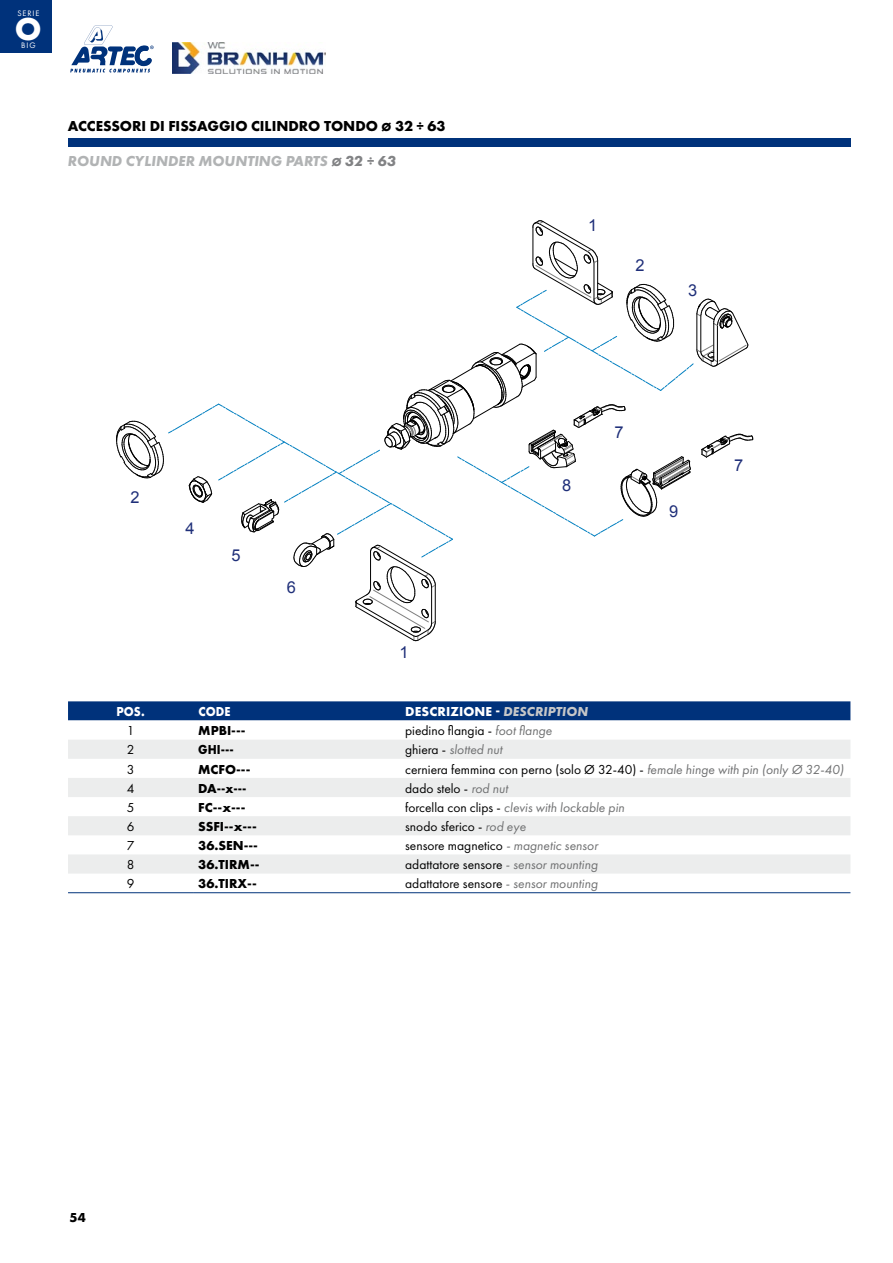
<style>
.page{position:relative;width:893px;height:1263px;background:#fff}
.page>*{position:absolute;margin:0;border:0;box-sizing:border-box;transform-origin:0 0}
.t1{font:700 32.85px "Futura PT";color:#fff}
.t2{font:16.5px "Arial";color:#1f2f79}
.t3{font:700 15px "Futura PT";color:#000}
.t4{font:italic 700 15px "Futura PT";color:#b1b3b4}
.t5{font:13.5px "Futura PT";color:#000}
.t6{font:700 13.5px "Futura PT";color:#000}
.t7{font:italic 13.5px "Futura PT";color:#707172}
.t8{font:700 13.5px "Futura PT";letter-spacing:.01em;color:#fff}
.t9{font:700 13.5px "Futura PT";letter-spacing:.01em;color:#fff;scale:.91 1}
.t10{font:700 13.5px "Futura PT";color:#000;scale:.91 1}
.t11{font:8.25px "Futura PT";letter-spacing:.11em;color:#fff}
.s1{font-size:12px}
.s2{font-size:12px;color:#828385}
.s3{color:#828385}
.s4{font-style:italic;color:#c6c7c8}
.s5{font-style:italic;color:#707172}
.s6{font-style:normal;color:#000}
</style>
<div class="page">
<svg style="left:70px;top:26px;width:84px;height:47px"></svg>
<div style="left:0;top:0;width:52px;height:53px;background:#00327b"></div>
<img style="left:173px;top:43px;width:152px;height:30px">
<div style="left:68px;top:701px;width:782px;height:19px;background:#00327b"></div>
<svg style="left:68px;top:720px;width:782px;height:154px"></svg>
<svg style="left:68px;top:740px;width:782px;height:133px;fill:#eceded"></svg>
<hr style="left:68px;top:892px;width:125px;height:1px;background:#00327b">
<hr style="left:193px;top:892px;width:207px;height:1px;background:#00327b">
<hr style="left:400px;top:892px;width:450px;height:1px;background:#00327b">
<svg style="left:116px;top:220px;width:637px;height:421px"></svg>
<div style="left:68px;top:138px;width:782px;height:9px;background:#00327b"></div>
<p class="t11" style="left:17px;top:8px;width:23px">SERIE</p>
<h1 class="t1" style="left:15px;top:8px;width:28px">O</h1>
<p class="t11" style="left:21px;top:41px;width:16px">BIG</p>
<p class="t3" style="left:68px;top:117px;width:379px">ACCESSORI DI FISSAGGIO CILINDRO TONDO <span class="s1">Ø</span> 32 ÷ 63</p>
<p class="t4" style="left:68px;top:151px;width:330px">ROUND CYLINDER MOUNTING PARTS <span class="s2">Ø</span> <span class="s3">32 ÷ 63</span></p>
<p class="t2" style="left:588px;top:214px;width:11px">1</p>
<p class="t2" style="left:635px;top:255px;width:11px">2</p>
<p class="t2" style="left:688px;top:280px;width:11px">3</p>
<p class="t2" style="left:131px;top:486px;width:11px">2</p>
<p class="t2" style="left:186px;top:518px;width:11px">4</p>
<p class="t2" style="left:231px;top:544px;width:11px">5</p>
<p class="t2" style="left:287px;top:576px;width:11px">6</p>
<p class="t2" style="left:399px;top:641px;width:11px">1</p>
<p class="t2" style="left:562px;top:474px;width:11px">8</p>
<p class="t2" style="left:614px;top:421px;width:11px">7</p>
<p class="t2" style="left:669px;top:500px;width:11px">9</p>
<p class="t2" style="left:734px;top:454px;width:11px">7</p>
<p class="t9" style="left:116px;top:703px;width:33px">POS.</p>
<p class="t9" style="left:198px;top:703px;width:37px">CODE</p>
<p class="t8" style="left:405px;top:703px;width:185px">DESCRIZIONE - <span class="s4">DESCRIPTION</span></p>
<p class="t5" style="left:127px;top:723px;width:9px">1</p>
<p class="t6" style="left:198px;top:722px;width:49px">MPBI---</p>
<p class="t5" style="left:405px;top:723px;width:148px">piedino flangia - <span class="s5">foot flange</span></p>
<p class="t5" style="left:127px;top:742px;width:9px">2</p>
<p class="t10" style="left:198px;top:741px;width:40px">GHI---</p>
<p class="t7" style="left:405px;top:742px;width:99px"><span class="s6">ghiera -</span> slotted nut</p>
<p class="t5" style="left:127px;top:761px;width:9px">3</p>
<p class="t6" style="left:198px;top:760px;width:54px">MCFO---</p>
<p class="t5" style="left:405px;top:761px;width:440px">cerniera femmina con perno (solo Ø 32-40) - <span class="s5">female hinge with pin (only Ø 32-40)</span></p>
<p class="t5" style="left:127px;top:780px;width:9px">4</p>
<p class="t6" style="left:198px;top:779px;width:50px">DA--x---</p>
<p class="t5" style="left:405px;top:780px;width:104px">dado stelo - <span class="s5">rod nut</span></p>
<p class="t5" style="left:127px;top:799px;width:9px">5</p>
<p class="t6" style="left:198px;top:798px;width:49px">FC--x---</p>
<p class="t7" style="left:405px;top:799px;width:221px"><span class="s6">forcella con clips -</span> clevis with lockable pin</p>
<p class="t5" style="left:127px;top:818px;width:9px">6</p>
<p class="t6" style="left:198px;top:818px;width:60px">SSFI--x---</p>
<p class="t5" style="left:405px;top:818px;width:122px">snodo sferico - <span class="s5">rod eye</span></p>
<p class="t5" style="left:127px;top:837px;width:9px">7</p>
<p class="t6" style="left:198px;top:837px;width:61px">36.SEN---</p>
<p class="t5" style="left:405px;top:837px;width:194px">sensore magnetico <span class="s5">- magnetic sensor</span></p>
<p class="t5" style="left:127px;top:857px;width:9px">8</p>
<p class="t6" style="left:198px;top:856px;width:63px">36.TIRM--</p>
<p class="t5" style="left:405px;top:857px;width:194px">adattatore sensore <span class="s5">- sensor mounting</span></p>
<p class="t5" style="left:127px;top:876px;width:9px">9</p>
<p class="t6" style="left:198px;top:875px;width:60px">36.TIRX--</p>
<p class="t5" style="left:405px;top:876px;width:194px">adattatore sensore <span class="s5">- sensor mounting</span></p>
<p class="t6" style="left:70px;top:1209px;width:18px">54</p>
</div>
